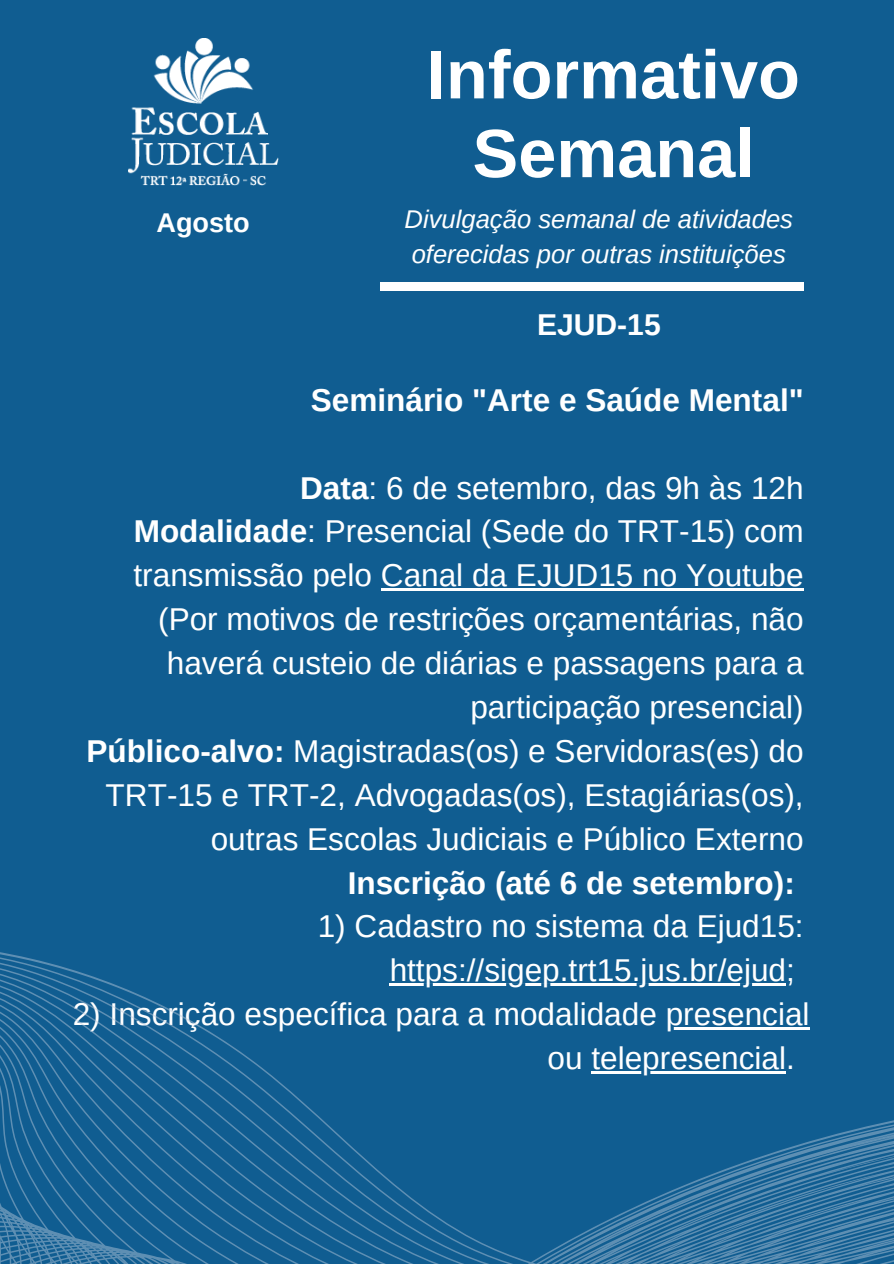
<style>
.page{position:relative;width:894px;height:1264px;background:#fff}
.page>*{position:absolute;margin:0;border:0;box-sizing:border-box;transform-origin:0 0}
.t1{font:700 68.4px/78.8px "Arimo";color:#fff;text-align:center}
.t2{font:31.5px/43.8px "Arimo";color:#fff;text-align:right}
.t3{font:700 31.5px "Arimo";color:#fff}
.t4{font:700 30.15px "Arimo";color:#fff}
.t5{font:700 27.15px "Arimo";color:#fff}
.t6{font:italic 25.65px/34.8px "Arimo";color:#fff}
.s1{font-weight:700}
</style>
<div class="page">
<div style="left:0;top:0;width:893px;height:1263px;background:#105d91"></div>
<div style="left:380px;top:282px;width:423px;height:9px;background:#fff"></div>
<img style="left:128px;top:39px;width:150px;height:147px">
<hr style="left:381px;top:588px;width:422px;height:3px;background:#fff">
<svg style="left:0;top:952px;width:893px;height:311px"></svg>
<p class="t5" style="left:156px;top:208px;width:95px">Agosto</p>
<h3 class="t1" style="left:427px;top:35px;width:374px">Informativo<br>Semanal</h3>
<h4 class="t6" style="left:404px;top:201px;width:390px">Divulgação semanal de atividades oferecidas por outras instituições</h4>
<p class="t4" style="left:537px;top:307px;width:125px">EJUD-15</p>
<h5 class="t3" style="left:311px;top:382px;width:494px">Seminário "Arte e Saúde Mental"</h5>
<h1 class="t2" style="left:86px;top:465px;width:718px"><span class="s1">Data</span>: 6 de setembro, das 9h às 12h<br><span class="s1">Modalidade</span>: Presencial (Sede do TRT-15) com transmissão pelo Canal da EJUD15 no Youtube (Por motivos de restrições orçamentárias, não haverá custeio de diárias e passagens para a participação presencial)<br><span class="s1">Público-alvo:</span> Magistradas(os) e Servidoras(es) do TRT-15 e TRT-2, Advogadas(os), Estagiárias(os), outras Escolas Judiciais e Público Externo <span class="s1">Inscrição (até 6 de setembro):</span></h1>
<h1 class="t2" style="left:317px;top:904px;width:487px">1) Cadastro no sistema da Ejud15:</h1>
<p class="t2" style="left:389px;top:948px;width:406px">https://sigep.trt15.jus.br/ejud;</p>
<p class="t2" style="left:73px;top:992px;width:738px">2) Inscrição específica para a modalidade presencial</p>
<p class="t2" style="left:547px;top:1036px;width:249px">ou telepresencial.</p>
</div>
